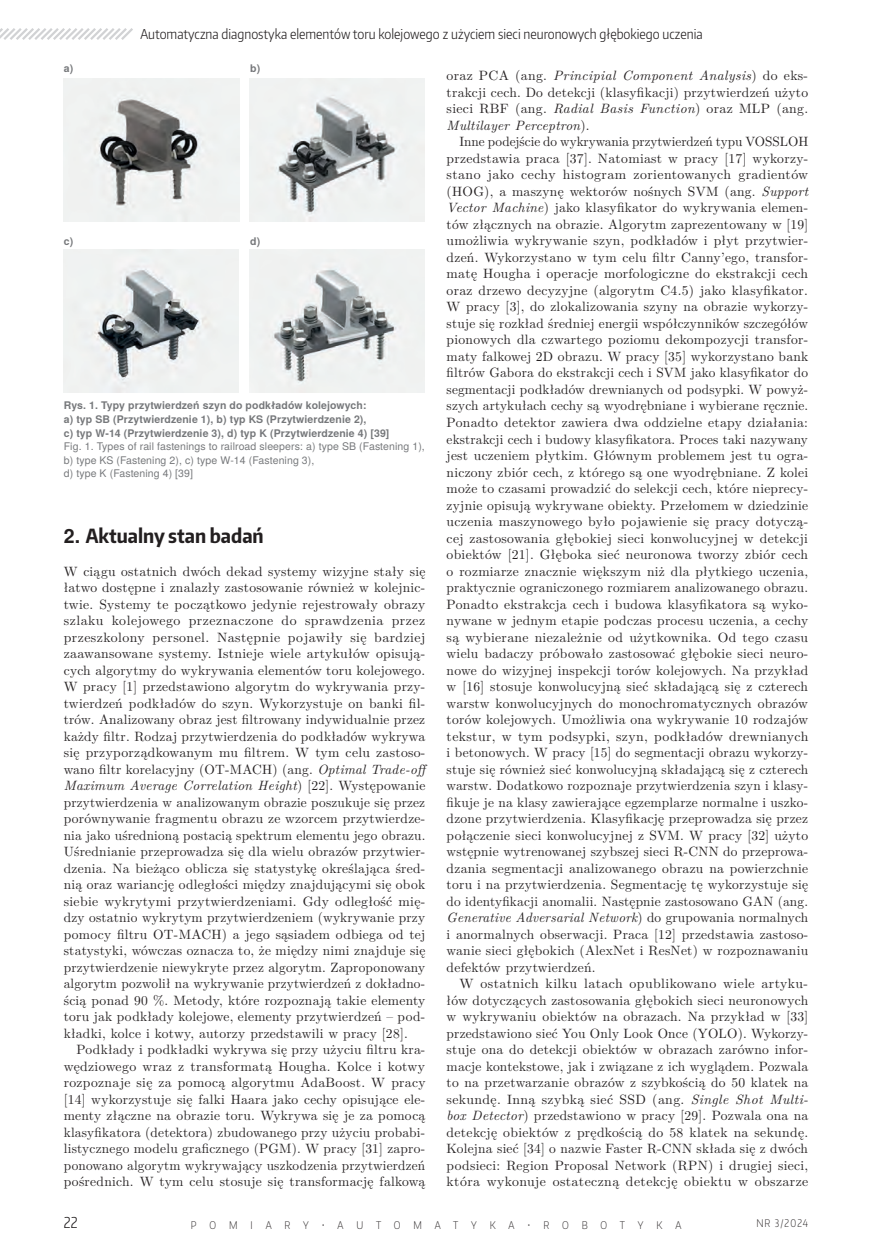
<style>
.page{position:relative;width:872px;height:1255px;background:#fff}
.page>*{position:absolute;margin:0;border:0;box-sizing:border-box;transform-origin:0 0}
.t1{font:700 19.5px "Encode Sans Condensed";color:#231f20}
.t2{font:300 15px "Encode Sans Condensed";color:#231f20}
.t3{font:13.5px/16.5px "LM Roman 10";letter-spacing:.02em;color:#231f20;text-align:justify}
.t4{font:300 13.5px "Encode Sans Condensed";color:#231f20}
.t5{font:700 10.5px/13.5px "Te X Gyre Heros";letter-spacing:.01em;color:#76787b}
.t6{font:10.5px/13.5px "Te X Gyre Heros";letter-spacing:.01em;color:#76787b}
.t7{font:200 10.5px "Encode Sans Condensed";letter-spacing:1.225em;color:#231f20}
.s1{font-family:"Te X Gyre Heros"}
.s2{font-style:italic}
</style>
<div class="page">
<img style="left:64px;top:78px;width:175px;height:143px">
<img style="left:249px;top:78px;width:176px;height:143px">
<img style="left:64px;top:249px;width:175px;height:144px">
<img style="left:250px;top:249px;width:174px;height:144px">
<svg style="left:0;top:28px;width:133px;height:12px"></svg>
<p class="t4" style="left:140px;top:25px;width:564px">Automatyczna diagnostyka elementów toru kolejowego z użyciem sieci neuronowych głębokiego uczenia</p>
<p class="t5" style="left:64px;top:61px;width:11px">a)</p>
<p class="t5" style="left:250px;top:61px;width:12px">b)</p>
<p class="t5" style="left:64px;top:234px;width:11px">c)</p>
<p class="t5" style="left:250px;top:234px;width:12px">d)</p>
<p class="t5" style="left:64px;top:398px;width:327px">Rys. 1. Typy przytwierdzeń szyn do podkładów kolejowych:<br>a) typ SB (Przytwierdzenie 1), b) typ KS (Przytwierdzenie 2),<br>c) typ W-14 (Przytwierdzenie 3), d) typ K (Przytwierdzenie 4) [39]</p>
<p class="t6" style="left:64px;top:438px;width:362px">Fig. 1. Types of rail fastenings to railroad sleepers: a) type SB (Fastening 1), b) type KS (Fastening 2), c) type W-14 (Fastening 3),<br>d) type K (Fastening 4) [39]</p>
<h1 class="t1" style="left:64px;top:522px;width:201px"><span class="s1">2.</span> Aktualny stan badań</h1>
<p class="t3" style="left:64px;top:561px;width:365px;text-align:left">W ciągu ostatnich dwóch dekad systemy wizyjne stały się łatwo dostępne i znalazły zastosowanie również w kolejnic&shy;twie. Systemy te początkowo jedynie rejestrowały obrazy szlaku kolejowego przeznaczone do sprawdzenia przez przeszkolony personel. Następnie pojawiły się bardziej zaawansowane systemy. Istnieje wiele artykułów opisują&shy;cych algorytmy do wykrywania elementów toru kolejowego.<br>W pracy [1] przedstawiono algorytm do wykrywania przy&shy;twierdzeń podkładów do szyn. Wykorzystuje on banki fil&shy;trów. Analizowany obraz jest filtrowany indywidualnie przez każdy filtr. Rodzaj przytwierdzenia do podkładów wykrywa się przyporządkowanym mu filtrem. W tym celu zastoso&shy;wano filtr korelacyjny (OT-MACH) (ang. <span class="s2">Optimal Trade-off Maximum Average Correlation Height</span>) [22]. Występowanie przytwierdzenia w analizowanym obrazie poszukuje się przez porównywanie fragmentu obrazu ze wzorcem przytwierdze&shy;nia jako uśrednioną postacią spektrum elementu jego obrazu.<br>Uśrednianie przeprowadza się dla wielu obrazów przytwier&shy;dzenia. Na bieżąco oblicza się statystykę określająca śred&shy;nią oraz wariancję odległości między znajdującymi się obok siebie wykrytymi przytwierdzeniami. Gdy odległość mię&shy;dzy ostatnio wykrytym przytwierdzeniem (wykrywanie przy pomocy filtru OT-MACH) a jego sąsiadem odbiega od tej statystyki, wówczas oznacza to, że między nimi znajduje się przytwierdzenie niewykryte przez algorytm. Zaproponowany algorytm pozwolił na wykrywanie przytwierdzeń z dokładno&shy;ścią ponad 90 %. Metody, które rozpoznają takie elementy toru jak podkłady kolejowe, elementy przytwierdzeń – pod&shy;kładki, kolce i kotwy, autorzy przedstawili w pracy [28].</p>
<p class="t3" style="left:64px;top:1040px;width:363px;text-indent:13px">Podkłady i podkładki wykrywa się przy użyciu filtru kra&shy;wędziowego wraz z transformatą Hougha. Kolce i kotwy rozpoznaje się za pomocą algorytmu AdaBoost. W pracy [14] wykorzystuje się falki Haara jako cechy opisujące ele&shy;menty złączne na obrazie toru. Wykrywa się je za pomocą klasyfikatora (detektora) zbudowanego przy użyciu probabi&shy;listycznego modelu graficznego (PGM). W pracy [31] zapro&shy;ponowano algorytm wykrywający uszkodzenia przytwierdzeń pośrednich. W tym celu stosuje się transformację falkową</p>
<p class="t3" style="left:446px;top:66px;width:363px">oraz PCA (ang. <span class="s2">Principial Component Analysis</span>) do eks&shy;trakcji cech. Do detekcji (klasyfikacji) przytwierdzeń użyto sieci RBF (ang. <span class="s2">Radial Basis Function</span>) oraz MLP (ang.<br><span class="s2">Multilayer Perceptron</span>).</p>
<p class="t3" style="left:446px;top:132px;width:363px;text-indent:13px">Inne podejście do wykrywania przytwierdzeń typu VOSSLOH przedstawia praca [37]. Natomiast w pracy [17] wykorzy&shy;stano jako cechy histogram zorientowanych gradientów (HOG), a maszynę wektorów nośnych SVM (ang. <span class="s2">Support Vector Machine</span>) jako klasyfikator do wykrywania elemen&shy;tów złącznych na obrazie. Algorytm zaprezentowany w [19] umożliwia wykrywanie szyn, podkładów i płyt przytwier&shy;dzeń. Wykorzystano w tym celu filtr Canny’ego, transfor&shy;matę Hougha i operacje morfologiczne do ekstrakcji cech oraz drzewo decyzyjne (algorytm C4.5) jako klasyfikator.<br>W pracy [3], do zlokalizowania szyny na obrazie wykorzy&shy;stuje się rozkład średniej energii współczynników szczegółów pionowych dla czwartego poziomu dekompozycji transfor&shy;maty falkowej 2D obrazu. W pracy [35] wykorzystano bank filtrów Gabora do ekstrakcji cech i SVM jako klasyfikator do segmentacji podkładów drewnianych od podsypki. W powyż&shy;szych artykułach cechy są wyodrębniane i wybierane ręcznie.<br>Ponadto detektor zawiera dwa oddzielne etapy działania: ekstrakcji cech i budowy klasyfikatora. Proces taki nazywany jest uczeniem płytkim. Głównym problemem jest tu ogra&shy;niczony zbiór cech, z którego są one wyodrębniane. Z kolei może to czasami prowadzić do selekcji cech, które nieprecy&shy;zyjnie opisują wykrywane obiekty. Przełomem w dziedzinie uczenia maszynowego było pojawienie się pracy dotyczą&shy;cej zastosowania głębokiej sieci konwolucyjnej w detekcji obiektów [21]. Głęboka sieć neuronowa tworzy zbiór cech o rozmiarze znacznie większym niż dla płytkiego uczenia, praktycznie ograniczonego rozmiarem analizowanego obrazu.<br>Ponadto ekstrakcja cech i budowa klasyfikatora są wyko&shy;nywane w jednym etapie podczas procesu uczenia, a cechy są wybierane niezależnie od użytkownika. Od tego czasu wielu badaczy próbowało zastosować głębokie sieci neuro&shy;nowe do wizyjnej inspekcji torów kolejowych. Na przykład w [16] stosuje konwolucyjną sieć składającą się z czterech warstw konwolucyjnych do monochromatycznych obrazów torów kolejowych. Umożliwia ona wykrywanie 10 rodzajów tekstur, w tym podsypki, szyn, podkładów drewnianych i betonowych. W pracy [15] do segmentacji obrazu wykorzy&shy;stuje się również sieć konwolucyjną składającą się z czterech warstw. Dodatkowo rozpoznaje przytwierdzenia szyn i klasy&shy;fikuje je na klasy zawierające egzemplarze normalne i uszko&shy;dzone przytwierdzenia. Klasyfikację przeprowadza się przez połączenie sieci konwolucyjnej z SVM. W pracy [32] użyto wstępnie wytrenowanej szybszej sieci R-CNN do przeprowa&shy;dzania segmentacji analizowanego obrazu na powierzchnie toru i na przytwierdzenia. Segmentację tę wykorzystuje się do identyfikacji anomalii. Następnie zastosowano GAN (ang.<br><span class="s2">Generative Adversarial Network</span>) do grupowania normalnych i anormalnych obserwacji. Praca [12] przedstawia zastoso&shy;wanie sieci głębokich (AlexNet i ResNet) w rozpoznawaniu defektów przytwierdzeń.</p>
<p class="t3" style="left:446px;top:974px;width:363px;text-indent:13px">W ostatnich kilku latach opublikowano wiele artyku&shy;łów dotyczących zastosowania głębokich sieci neuronowych w wykrywaniu obiektów na obrazach. Na przykład w [33] przedstawiono sieć You Only Look Once (YOLO). Wykorzy&shy;stuje ona do detekcji obiektów w obrazach zarówno infor&shy;macje kontekstowe, jak i związane z ich wyglądem. Pozwala to na przetwarzanie obrazów z szybkością do 50 klatek na sekundę. Inną szybką sieć SSD (ang. <span class="s2">Single Shot Multi&shy;box Detector</span>) przedstawiono w pracy [29]. Pozwala ona na detekcję obiektów z prędkością do 58 klatek na sekundę.<br>Kolejna sieć [34] o nazwie Faster R-CNN składa się z dwóch podsieci: Region Proposal Network (RPN) i drugiej sieci, która wykonuje ostateczną detekcję obiektu w obszarze</p>
<p class="t2" style="left:64px;top:1212px;width:15px">22</p>
<p class="t7" style="left:191px;top:1217px;width:492px">POMIARY•AUTOMATYKA•ROBOTYKA</p>
<p class="t7" style="left:756px;top:1216px;width:53px">NR 3/2024</p>
</div>
